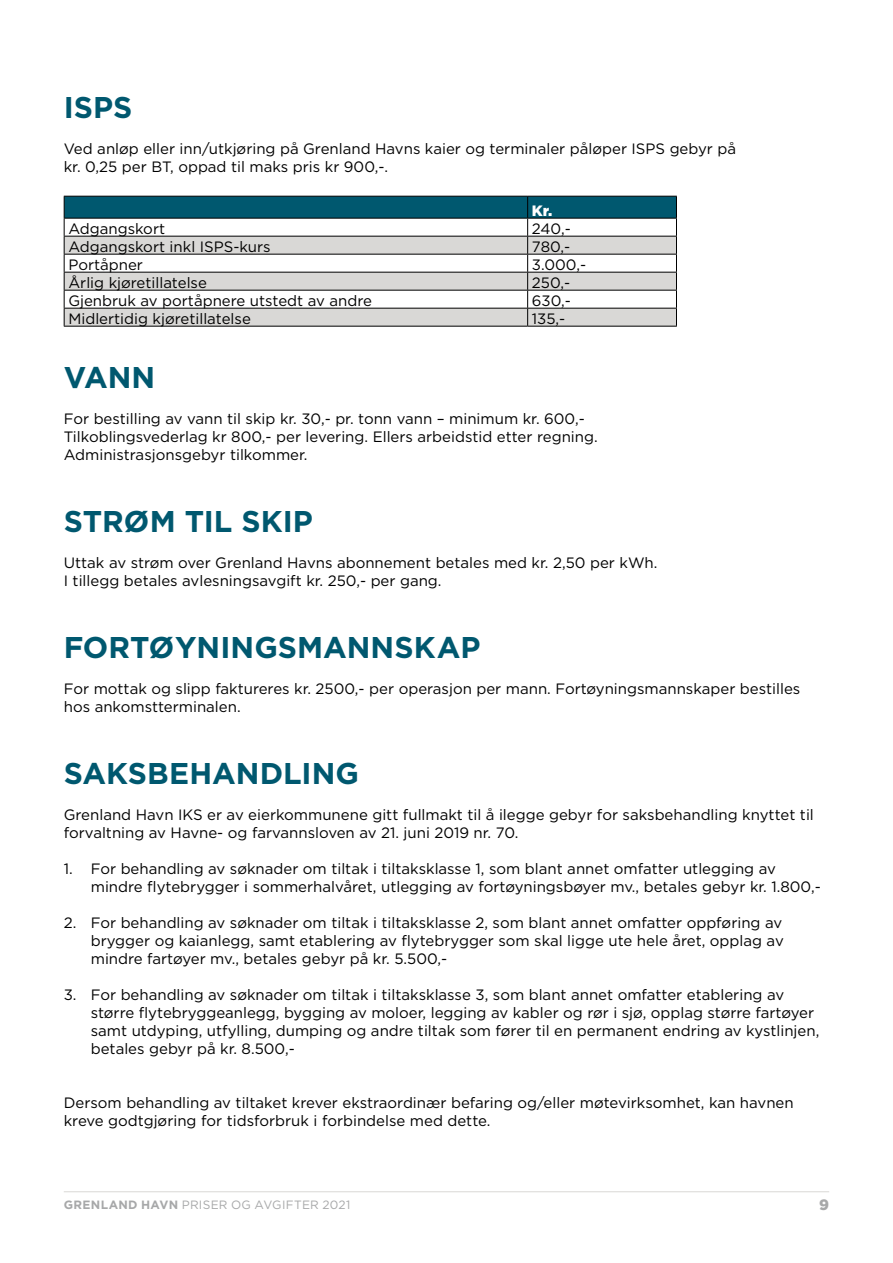
<style>
.page{position:relative;width:893px;height:1263px;background:#fff}
.page>*{position:absolute;margin:0;border:0;box-sizing:border-box;transform-origin:0 0}
.t1{font:700 30px "Gotham";color:#00586f}
.t2{font:15px/18px "Gotham";color:#000}
.t3{font:900 15px "Gotham";color:#fff}
.t4{font:900 15px "Gotham";color:#a7a8a9}
.t5{font:12px "Gotham";letter-spacing:.02em;color:#a7a8a9}
.s1{font-weight:700}
</style>
<div class="page">
<hr style="left:64px;top:1191px;width:765px;height:1px;background:#d9d8d6">
<svg style="left:64px;top:196px;width:613px;height:130px"></svg>
<hr style="left:64px;top:326px;width:464px;height:1px;background:#000">
<hr style="left:528px;top:326px;width:149px;height:1px;background:#000">
<h1 class="t1" style="left:64px;top:87px;width:70px">ISPS</h1>
<p class="t2" style="left:64px;top:139px;width:674px">Ved anløp eller inn/utkjøring på Grenland Havns kaier og terminaler påløper ISPS gebyr på kr. 0,25 per BT, oppad til maks pris kr 900,-.</p>
<p class="t3" style="left:532px;top:200px;width:22px">Kr.</p>
<p class="t2" style="left:68px;top:219px;width:98px">Adgangskort</p>
<p class="t2" style="left:532px;top:219px;width:40px">240,-</p>
<p class="t2" style="left:68px;top:237px;width:204px">Adgangskort inkl ISPS-kurs</p>
<p class="t2" style="left:532px;top:237px;width:40px">780,-</p>
<p class="t2" style="left:68px;top:255px;width:76px">Portåpner</p>
<p class="t2" style="left:532px;top:255px;width:56px">3.000,-</p>
<p class="t2" style="left:68px;top:273px;width:140px">Årlig kjøretillatelse</p>
<p class="t2" style="left:532px;top:273px;width:40px">250,-</p>
<p class="t2" style="left:68px;top:291px;width:305px">Gjenbruk av portåpnere utstedt av andre</p>
<p class="t2" style="left:532px;top:291px;width:40px">630,-</p>
<p class="t2" style="left:68px;top:309px;width:184px">Midlertidig kjøretillatelse</p>
<p class="t2" style="left:532px;top:309px;width:35px">135,-</p>
<h1 class="t1" style="left:64px;top:357px;width:93px">VANN</h1>
<p class="t2" style="left:64px;top:409px;width:535px">For bestilling av vann til skip kr. 30,- pr. tonn vann – minimum kr. 600,-<br>Tilkoblingsvederlag kr 800,- per levering. Ellers arbeidstid etter regning.<br>Administrasjonsgebyr tilkommer.</p>
<h1 class="t1" style="left:64px;top:501px;width:251px">STRØM TIL SKIP</h1>
<p class="t2" style="left:64px;top:553px;width:595px">Uttak av strøm over Grenland Havns abonnement betales med kr. 2,50 per kWh.<br>I tillegg betales avlesningsavgift kr. 250,- per gang.</p>
<h1 class="t1" style="left:64px;top:627px;width:418px">FORTØYNINGSMANNSKAP</h1>
<p class="t2" style="left:64px;top:679px;width:738px">For mottak og slipp faktureres kr. 2500,- per operasjon per mann. Fortøyningsmannskaper bestilles hos ankomstterminalen.</p>
<h1 class="t1" style="left:64px;top:753px;width:297px">SAKSBEHANDLING</h1>
<p class="t2" style="left:64px;top:805px;width:752px">Grenland Havn IKS er av eierkommunene gitt fullmakt til å ilegge gebyr for saksbehandling knyttet til forvaltning av Havne- og farvannsloven av 21. juni 2019 nr. 70.</p>
<p class="t2" style="left:91px;top:859px;width:732px;text-indent:-27px">1. For behandling av søknader om tiltak i tiltaksklasse 1, som blant annet omfatter utlegging av mindre flytebrygger i sommerhalvåret, utlegging av fortøyningsbøyer mv., betales gebyr kr. 1.800,-</p>
<p class="t2" style="left:91px;top:913px;width:694px;text-align:justify;text-indent:-27px">2. For behandling av søknader om tiltak i tiltaksklasse 2, som blant annet omfatter oppføring av brygger og kaianlegg, samt etablering av flytebrygger som skal ligge ute hele året, opplag av mindre fartøyer mv., betales gebyr på kr. 5.500,-</p>
<p class="t2" style="left:91px;top:985px;width:730px;text-indent:-27px">3. For behandling av søknader om tiltak i tiltaksklasse 3, som blant annet omfatter etablering av større flytebryggeanlegg, bygging av moloer, legging av kabler og rør i sjø, opplag større fartøyer samt utdyping, utfylling, dumping og andre tiltak som fører til en permanent endring av kystlinjen, betales gebyr på kr. 8.500,-</p>
<p class="t2" style="left:64px;top:1093px;width:731px">Dersom behandling av tiltaket krever ekstraordinær befaring og/eller møtevirksomhet, kan havnen kreve godtgjøring for tidsforbruk i forbindelse med dette.</p>
<p class="t5" style="left:64px;top:1197px;width:288px"><span class="s1">GRENLAND HAVN</span> PRISER OG AVGIFTER 2021</p>
<p class="t4" style="left:819px;top:1194px;width:11px">9</p>
</div>
